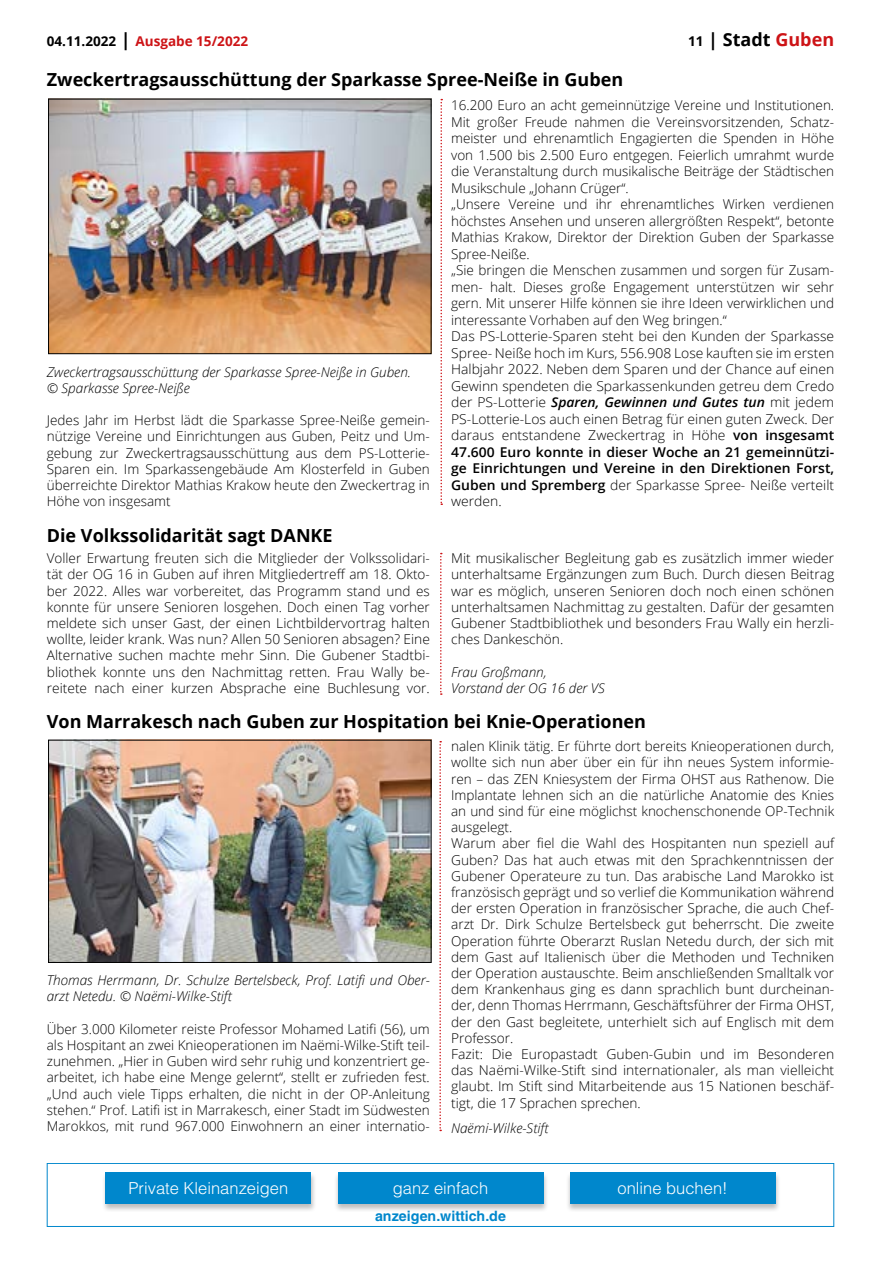
<style>
.page{position:relative;width:881px;height:1263px;background:#fff}
.page>*{position:absolute;margin:0;border:0;box-sizing:border-box;transform-origin:0 0}
.t1{font:700 18px "Open Sans";color:#000}
.t2{font:300 16.5px "Helvetica LT";color:#fff}
.t3{font:700 14.25px "Helvetica LT";color:#0087cc}
.t4{font:300 13.5px/16.2px "Open Sans";color:#000;text-align:justify}
.t5{font:italic 300 13.5px/16.2px "Open Sans";color:#000}
.t6{font:700 13.5px "Open Sans";color:#cd1316}
.s1{color:#000}
.s2{font-size:18px;color:#000}
.s3{font-size:13.5px}
.s4{color:#cd1316}
.s5{font-weight:600;font-style:italic}
.s6{font-weight:600}
</style>
<div class="page">
<svg style="left:439px;top:741px;width:2px;height:390px"></svg>
<img style="left:50px;top:101px;width:379px;height:251px">
<div style="left:48px;top:99px;width:383px;height:255px;border:1px solid #000"></div>
<svg style="left:440px;top:99px;width:2px;height:406px"></svg>
<img style="left:50px;top:742px;width:379px;height:219px">
<div style="left:48px;top:740px;width:383px;height:223px;border:1px solid #000"></div>
<div style="left:47px;top:1163px;width:786px;height:64px;border:1px solid #0087cc"></div>
<div style="left:101px;top:1171px;width:215px;height:41px;background:#000;opacity:.26"></div>
<div style="left:106px;top:1172px;width:205px;height:31px;background:#0087cc"></div>
<div style="left:333px;top:1171px;width:215px;height:41px;background:#000;opacity:.26"></div>
<div style="left:338px;top:1172px;width:205px;height:31px;background:#0087cc"></div>
<div style="left:565px;top:1171px;width:215px;height:41px;background:#000;opacity:.26"></div>
<div style="left:569px;top:1172px;width:206px;height:31px;background:#0087cc"></div>
<svg style="left:440px;top:553px;width:1px;height:142px"></svg>
<p class="t6" style="left:47px;top:32px;width:203px"><span class="s1">04.11.2022</span> <span class="s2">|</span> Ausgabe 15/2022</p>
<h1 class="t1" style="left:688px;top:27px;width:147px"><span class="s3">11</span> | Stadt <span class="s4">Guben</span></h1>
<h1 class="t1" style="left:47px;top:67px;width:577px">Zweckertragsausschüttung der Sparkasse Spree-Neiße in Guben</h1>
<p class="t5" style="left:47px;top:363px;width:365px">Zweckertragsausschüttung der Sparkasse Spree-Neiße in Guben. © Sparkasse Spree-Neiße</p>
<p class="t4" style="left:47px;top:412px;width:384px">Jedes Jahr im Herbst lädt die Sparkasse Spree-Neiße gemein&shy;nützige Vereine und Einrichtungen aus Guben, Peitz und Um&shy;gebung zur Zweckertragsausschüttung aus dem PS-Lotterie-Sparen ein. Im Sparkassengebäude Am Klosterfeld in Guben überreichte Direktor Mathias Krakow heute den Zweckertrag in Höhe von insgesamt</p>
<p class="t4" style="left:451px;top:97px;width:384px;text-align:left">16.200 Euro an acht gemeinnützige Vereine und Institutionen.<br>Mit großer Freude nahmen die Vereinsvorsitzenden, Schatz&shy;meister und ehrenamtlich Engagierten die Spenden in Höhe von 1.500 bis 2.500 Euro entgegen. Feierlich umrahmt wurde die Veranstaltung durch musikalische Beiträge der Städtischen Musikschule „Johann Crüger“.<br>„Unsere Vereine und ihr ehrenamtliches Wirken verdienen höchstes Ansehen und unseren allergrößten Respekt“, betonte Mathias Krakow, Direktor der Direktion Guben der Sparkasse Spree-Neiße.<br>„Sie bringen die Menschen zusammen und sorgen für Zusam&shy;men- halt. Dieses große Engagement unterstützen wir sehr gern. Mit unserer Hilfe können sie ihre Ideen verwirklichen und interessante Vorhaben auf den Weg bringen.“<br>Das PS-Lotterie-Sparen steht bei den Kunden der Sparkasse Spree- Neiße hoch im Kurs, 556.908 Lose kauften sie im ersten Halbjahr 2022. Neben dem Sparen und der Chance auf einen Gewinn spendeten die Sparkassenkunden getreu dem Credo der PS-Lotterie <span class="s5">Sparen, Gewinnen und Gutes tun</span> mit jedem PS-Lotterie-Los auch einen Betrag für einen guten Zweck. Der daraus entstandene Zweckertrag in Höhe <span class="s6">von insgesamt 47.600 Euro konnte in dieser Woche an 21 gemeinnützi&shy;ge Einrichtungen und Vereine in den Direktionen Forst, Guben und Spremberg</span> der Sparkasse Spree- Neiße verteilt werden.</p>
<h1 class="t1" style="left:47px;top:523px;width:287px">Die Volkssolidarität sagt DANKE</h1>
<p class="t4" style="left:47px;top:550px;width:384px">Voller Erwartung freuten sich die Mitglieder der Volkssolidari&shy;tät der OG 16 in Guben auf ihren Mitgliedertreff am 18. Okto&shy;ber 2022. Alles war vorbereitet, das Programm stand und es konnte für unsere Senioren losgehen. Doch einen Tag vorher meldete sich unser Gast, der einen Lichtbildervortrag halten wollte, leider krank. Was nun? Allen 50 Senioren absagen? Eine Alternative suchen machte mehr Sinn. Die Gubener Stadtbi&shy;bliothek konnte uns den Nachmittag retten. Frau Wally be&shy;reitete nach einer kurzen Absprache eine Buchlesung vor.</p>
<p class="t4" style="left:451px;top:550px;width:384px">Mit musikalischer Begleitung gab es zusätzlich immer wieder unterhaltsame Ergänzungen zum Buch. Durch diesen Beitrag war es möglich, unseren Senioren doch noch einen schönen unterhaltsamen Nachmittag zu gestalten. Dafür der gesamten Gubener Stadtbibliothek und besonders Frau Wally ein herzli&shy;ches Dankeschön.</p>
<p class="t5" style="left:451px;top:663px;width:155px">Frau Großmann,<br>Vorstand der OG 16 der VS</p>
<h1 class="t1" style="left:47px;top:709px;width:600px">Von Marrakesch nach Guben zur Hospitation bei Knie-Operationen</h1>
<p class="t5" style="left:47px;top:972px;width:384px">Thomas Herrmann, Dr. Schulze Bertelsbeck, Prof. Latifi und Ober&shy;arzt Netedu. © Naëmi-Wilke-Stift</p>
<p class="t4" style="left:47px;top:1020px;width:384px">Über 3.000 Kilometer reiste Professor Mohamed Latifi (56), um als Hospitant an zwei Knieoperationen im Naëmi-Wilke-Stift teil&shy;zunehmen. „Hier in Guben wird sehr ruhig und konzentriert ge&shy;arbeitet, ich habe eine Menge gelernt“, stellt er zufrieden fest. „Und auch viele Tipps erhalten, die nicht in der OP-Anleitung stehen.“ Prof. Latifi ist in Marrakesch, einer Stadt im Südwesten Marokkos, mit rund 967.000 Einwohnern an einer internatio-</p>
<p class="t4" style="left:451px;top:738px;width:384px;text-align:left">nalen Klinik tätig. Er führte dort bereits Knieoperationen durch, wollte sich nun aber über ein für ihn neues System informie&shy;ren – das ZEN Kniesystem der Firma OHST aus Rathenow. Die Implantate lehnen sich an die natürliche Anatomie des Knies an und sind für eine möglichst knochenschonende OP-Technik ausgelegt.<br>Warum aber fiel die Wahl des Hospitanten nun speziell auf Guben? Das hat auch etwas mit den Sprachkenntnissen der Gubener Operateure zu tun. Das arabische Land Marokko ist französisch geprägt und so verlief die Kommunikation während der ersten Operation in französischer Sprache, die auch Chef&shy;arzt Dr. Dirk Schulze Bertelsbeck gut beherrscht. Die zweite Operation führte Oberarzt Ruslan Netedu durch, der sich mit dem Gast auf Italienisch über die Methoden und Techniken der Operation austauschte. Beim anschließenden Smalltalk vor dem Krankenhaus ging es dann sprachlich bunt durcheinan&shy;der, denn Thomas Herrmann, Geschäftsführer der Firma OHST, der den Gast begleitete, unterhielt sich auf Englisch mit dem Professor.<br>Fazit: Die Europastadt Guben-Gubin und im Besonderen das Naëmi-Wilke-Stift sind internationaler, als man vielleicht glaubt. Im Stift sind Mitarbeitende aus 15 Nationen beschäf&shy;tigt, die 17 Sprachen sprechen.</p>
<p class="t5" style="left:451px;top:1119px;width:99px">Naëmi-Wilke-Stift</p>
<p class="t2" style="left:128px;top:1178px;width:161px">Private Kleinanzeigen</p>
<p class="t2" style="left:392px;top:1178px;width:97px">ganz einfach</p>
<p class="t2" style="left:617px;top:1178px;width:112px">online buchen!</p>
<p class="t3" style="left:375px;top:1207px;width:132px">anzeigen.wittich.de</p>
</div>
